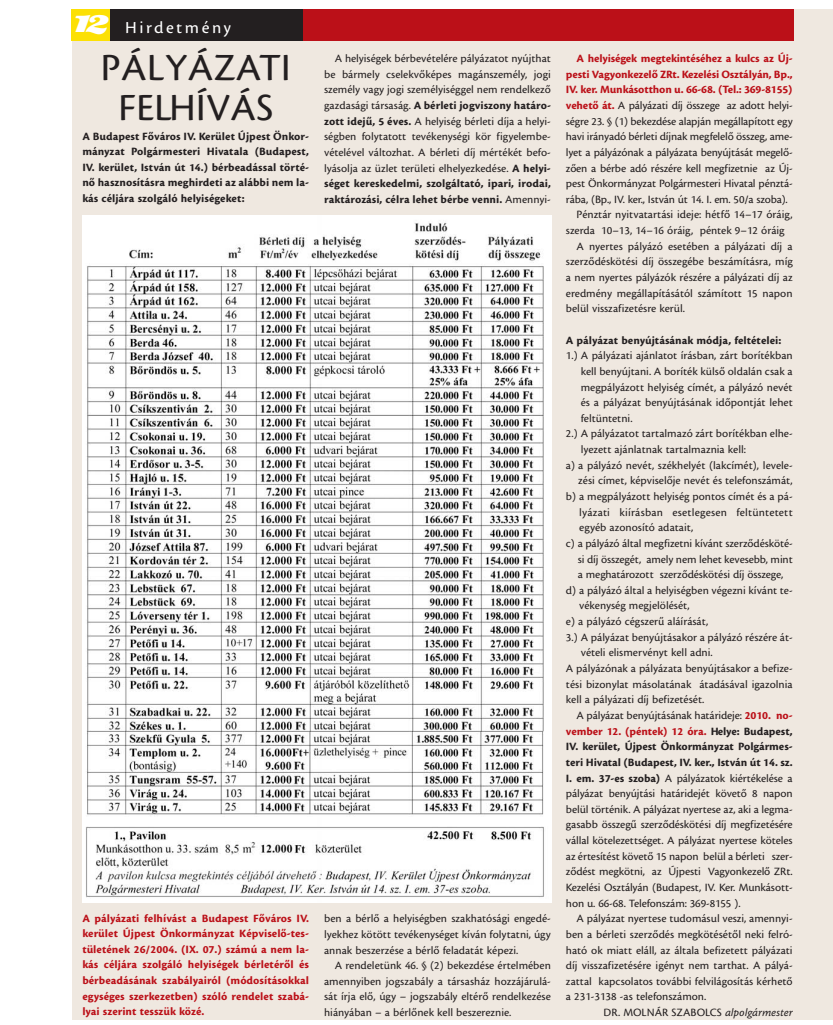
<style>
.page{position:relative;width:833px;height:1025px;background:#fff}
.page>*{position:absolute;margin:0;border:0;box-sizing:border-box;transform-origin:0 0}
.t1{font:40px/40px "Cronos M";color:#231f20;text-align:center}
.t2{font:40px "Eclat ICG";color:#fff}
.t3{font:17.5px "Cronos M";letter-spacing:.145em;color:#fff}
.t4{font:11.62px/15.6px "Cronos M";color:#231f20;text-align:justify}
.t5{font:700 11.62px/15.6px "Cronos M";letter-spacing:-.015em;color:#bb1018;text-align:justify}
.t6{font:700 11.62px/15.6px "Cronos M";color:#231f20;text-align:justify}
.t7{font:11.62px "Cronos M";letter-spacing:.02em;color:#231f20}
.s1{font-weight:700}
.s2{font-weight:700;color:#bb1018}
.s3{color:#231f20}
.s4{font-style:italic}
</style>
<div class="page">
<div style="left:72px;top:9px;width:760px;height:1010px;background:#efe8e0"></div>
<div style="left:71px;top:9px;width:39px;height:31px;background:#fce004"></div>
<div style="left:301px;top:9px;width:492px;height:32px;background:#bb1018"></div>
<div style="left:110px;top:9px;width:193px;height:32px;background:#231f20"></div>
<img style="left:82px;top:215px;width:469px;height:687px">
<h1 class="t2" style="left:69px;top:5px;width:41px">12</h1>
<h2 class="t3" style="left:125px;top:20px;width:108px">Hirdetmény</h2>
<h1 class="t1" style="left:101px;top:49px;width:192px">PÁLYÁZATI<br>FELHÍVÁS</h1>
<p class="t6" style="left:82px;top:128px;width:228px">A Budapest Fõváros IV. Kerület Újpest Önkor&shy;mányzat Polgármesteri Hivatala (Budapest, IV. kerület, István út 14.) bérbeadással törté&shy;nõ hasznosításra meghirdeti az alábbi nem la&shy;kás céljára szolgáló helyiségeket:</p>
<p class="t5" style="left:82px;top:910px;width:228px">A pályázati felhívást a Budapest Fõváros IV. kerület Újpest Önkormányzat Képviselõ-tes&shy;tületének 26/2004. (IX. 07.) számú a nem la&shy;kás céljára szolgáló helyiségek bérletérõl és bérbeadásának szabályairól (módosításokkal egységes szerkezetben) szóló rendelet szabá&shy;lyai szerint tesszük közé.</p>
<p class="t4" style="left:324px;top:51px;width:228px;text-indent:11px">A helyiségek bérbevételére pályázatot nyújthat be bármely cselekvõképes magánszemély, jogi személy vagy jogi személyiséggel nem rendelkezõ gazdasági társaság. <span class="s1">A bérleti jogviszony határo&shy;zott idejû, 5 éves.</span> A helyiség bérleti díja a helyi&shy;ségben folytatott tevékenységi kör figyelembe&shy;vételével változhat. A bérleti díj mértékét befo&shy;lyásolja az üzlet területi elhelyezkedése. <span class="s1">A helyi&shy;séget kereskedelmi, szolgáltató, ipari, irodai, raktározási, célra lehet bérbe venni.</span> Amennyi-</p>
<p class="t4" style="left:324px;top:910px;width:228px">ben a bérlõ a helyiségben szakhatósági engedé&shy;lyekhez kötött tevékenységet kíván folytatni, úgy annak beszerzése a bérlõ feladatát képezi.</p>
<p class="t4" style="left:324px;top:957px;width:228px;text-indent:11px">A rendeletünk 46. § (2) bekezdése értelmében amennyiben jogszabály a társasház hozzájárulá&shy;sát írja elõ, úgy – jogszabály eltérõ rendelkezése hiányában – a bérlõnek kell beszereznie.</p>
<p class="t5" style="left:576px;top:51px;width:218px">A helyiségek megtekintéséhez a kulcs az Új-</p>
<p class="t5" style="left:566px;top:67px;width:228px">pesti Vagyonkezelõ ZRt. Kezelési Osztályán, Bp.,</p>
<p class="t5" style="left:566px;top:82px;width:228px">IV. ker. Munkásotthon u. 66-68. (Tel.: 369-8155)</p>
<p class="t4" style="left:566px;top:98px;width:228px"><span class="s2">vehetõ át.</span> A pályázati díj összege az adott helyi-</p>
<p class="t4" style="left:566px;top:114px;width:228px">ségre 23. § (1) bekezdése alapján megállapított egy</p>
<p class="t4" style="left:566px;top:129px;width:228px">havi irányadó bérleti díjnak megfelelõ összeg, ame-</p>
<p class="t4" style="left:566px;top:145px;width:228px">lyet a pályázónak a pályázata benyújtását megelõ-</p>
<p class="t4" style="left:566px;top:160px;width:228px">zõen a bérbe adó részére kell megfizetnie az Új-</p>
<p class="t4" style="left:566px;top:176px;width:228px">pest Önkormányzat Polgármesteri Hivatal pénztá-</p>
<p class="t4" style="left:566px;top:192px;width:223px">rába, (Bp., IV. ker., István út 14. I. em. 50/a szoba).</p>
<p class="t4" style="left:576px;top:207px;width:218px">Pénztár nyitvatartási ideje: hétfõ 14–17 óráig,</p>
<p class="t4" style="left:566px;top:223px;width:220px">szerda 10–13, 14–16 óráig, péntek 9–12 óráig</p>
<p class="t4" style="left:576px;top:239px;width:217px">A nyertes pályázó esetében a pályázati díj a</p>
<p class="t4" style="left:566px;top:254px;width:228px">szerzõdéskötési díj összegébe beszámításra, míg</p>
<p class="t4" style="left:566px;top:270px;width:228px">a nem nyertes pályázók részére a pályázati díj az</p>
<p class="t4" style="left:566px;top:285px;width:228px">eredmény megállapításától számított 15 napon</p>
<p class="t4" style="left:566px;top:301px;width:121px">belül visszafizetésre kerül.</p>
<p class="t6" style="left:566px;top:332px;width:217px">A pályázat benyújtásának módja, feltételei:</p>
<p class="t4" style="left:566px;top:348px;width:228px">1.) A pályázati ajánlatot írásban, zárt borítékban</p>
<p class="t4" style="left:581px;top:364px;width:213px">kell benyújtani. A boríték külsõ oldalán csak a</p>
<p class="t4" style="left:581px;top:379px;width:213px">megpályázott helyiség címét, a pályázó nevét</p>
<p class="t4" style="left:581px;top:395px;width:213px">és a pályázat benyújtásának idõpontját lehet</p>
<p class="t4" style="left:581px;top:410px;width:53px">feltüntetni.</p>
<p class="t4" style="left:566px;top:426px;width:228px">2.) A pályázatot tartalmazó zárt borítékban elhe-</p>
<p class="t4" style="left:581px;top:442px;width:167px">lyezett ajánlatnak tartalmaznia kell:</p>
<p class="t4" style="left:566px;top:457px;width:228px">a) a pályázó nevét, székhelyét (lakcímét), levele-</p>
<p class="t4" style="left:578px;top:473px;width:216px">zési címet, képviselõje nevét és telefonszámát,</p>
<p class="t4" style="left:566px;top:489px;width:228px">b) a megpályázott helyiség pontos címét és a pá-</p>
<p class="t7" style="left:579px;top:507px;width:215px">lyázati kiírásban esetlegesen feltüntetett</p>
<p class="t4" style="left:579px;top:520px;width:116px">egyéb azonosító adatait,</p>
<p class="t4" style="left:566px;top:535px;width:228px">c) a pályázó által megfizetni kívánt szerzõdésköté-</p>
<p class="t4" style="left:578px;top:551px;width:216px">si díj összegét, amely nem lehet kevesebb, mint</p>
<p class="t4" style="left:578px;top:567px;width:207px">a meghatározott szerzõdéskötési díj összege,</p>
<p class="t4" style="left:566px;top:582px;width:228px">d) a pályázó által a helyiségben végezni kívánt te-</p>
<p class="t4" style="left:579px;top:598px;width:112px">vékenység megjelölését,</p>
<p class="t4" style="left:566px;top:614px;width:144px">e) a pályázó cégszerû aláírását,</p>
<p class="t4" style="left:566px;top:629px;width:228px">3.) A pályázat benyújtásakor a pályázó részére át-</p>
<p class="t4" style="left:581px;top:645px;width:133px">vételi elismervényt kell adni.</p>
<p class="t4" style="left:566px;top:660px;width:228px">A pályázónak a pályázata benyújtásakor a befize-</p>
<p class="t4" style="left:566px;top:676px;width:228px">tési bizonylat másolatának átadásával igazolnia</p>
<p class="t4" style="left:566px;top:692px;width:140px">kell a pályázati díj befizetését.</p>
<p class="t4" style="left:576px;top:707px;width:218px">A pályázat benyújtásának határideje: <span class="s2">2010. no-</span></p>
<p class="t5" style="left:566px;top:723px;width:228px">vember 12. (péntek) 12 óra. <span class="s3">Helye: Budapest,</span></p>
<p class="t6" style="left:566px;top:739px;width:228px">IV. kerület, Újpest Önkormányzat Polgármes-</p>
<p class="t6" style="left:566px;top:754px;width:228px">teri Hivatal (Budapest, IV. ker., István út 14. sz.</p>
<p class="t4" style="left:566px;top:770px;width:228px"><span class="s1">I. em. 37-es szoba)</span> A pályázatok kiértékelése a</p>
<p class="t4" style="left:566px;top:785px;width:228px">pályázat benyújtási határidejét követõ 8 napon</p>
<p class="t4" style="left:566px;top:801px;width:228px">belül történik. A pályázat nyertese az, aki a legma-</p>
<p class="t4" style="left:566px;top:817px;width:228px">gasabb összegû szerzõdéskötési díj megfizetésére</p>
<p class="t4" style="left:566px;top:832px;width:228px">vállal kötelezettséget. A pályázat nyertese köteles</p>
<p class="t4" style="left:566px;top:848px;width:228px">az értesítést követõ 15 napon belül a bérleti szer-</p>
<p class="t4" style="left:566px;top:864px;width:228px">zõdést megkötni, az Újpesti Vagyonkezelõ ZRt.</p>
<p class="t4" style="left:566px;top:879px;width:228px">Kezelési Osztályán (Budapest, IV. Ker. Munkásott-</p>
<p class="t4" style="left:566px;top:895px;width:176px">hon u. 66-68. Telefonszám: 369-8155 ).</p>
<p class="t4" style="left:576px;top:910px;width:218px">A pályázat nyertese tudomásul veszi, amennyi-</p>
<p class="t4" style="left:566px;top:926px;width:228px">ben a bérleti szerzõdés megkötésétõl neki felró-</p>
<p class="t4" style="left:566px;top:942px;width:228px">ható ok miatt eláll, az általa befizetett pályázati</p>
<p class="t4" style="left:566px;top:957px;width:228px">díj visszafizetésére igényt nem tarthat. A pályá-</p>
<p class="t4" style="left:566px;top:973px;width:228px">zattal kapcsolatos további felvilágosítás kérhetõ</p>
<p class="t4" style="left:566px;top:989px;width:142px">a 231-3138 -as telefonszámon.</p>
<p class="t4" style="left:603px;top:1004px;width:191px">DR. MOLNÁR SZABOLCS <span class="s4">alpolgármester</span></p>
</div>
